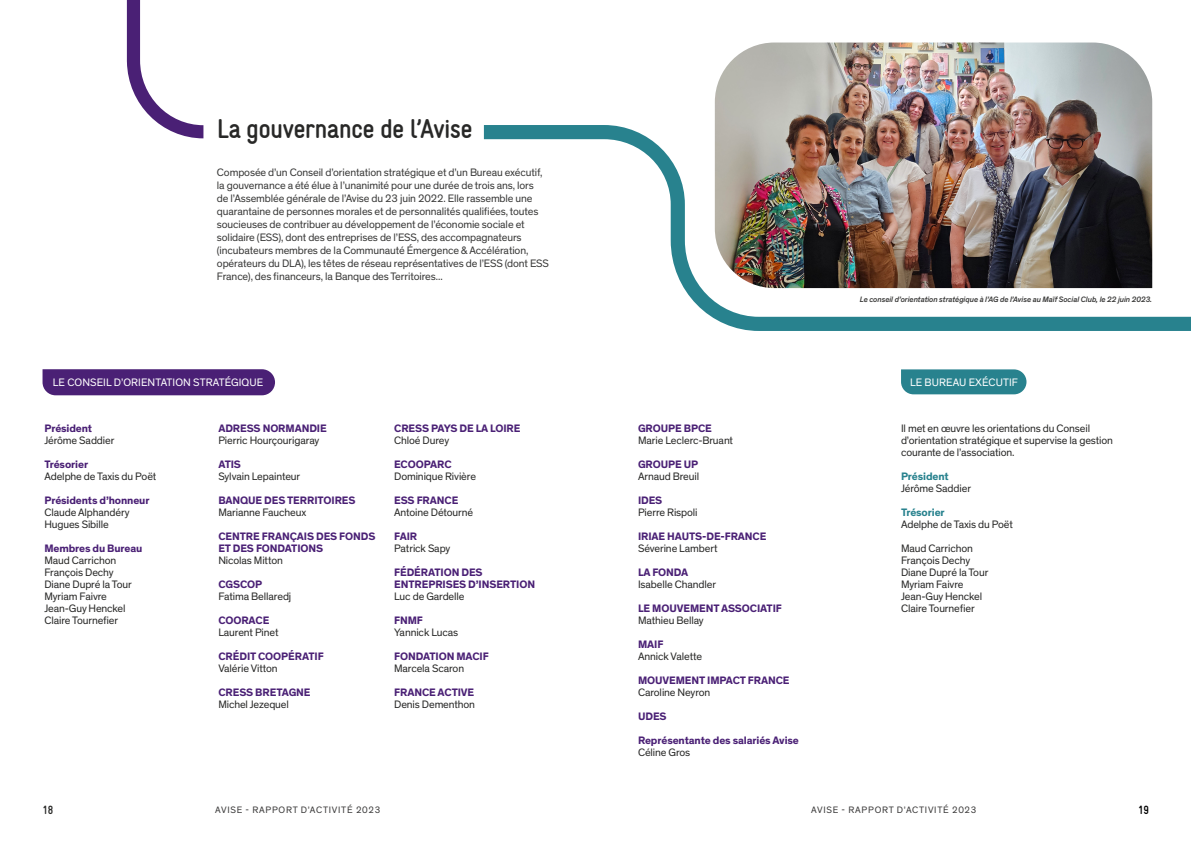
<style>
.page{position:relative;width:1191px;height:842px;background:#fff}
.page>*{position:absolute;margin:0;border:0;box-sizing:border-box;transform-origin:0 0}
.t1{font:700 condensed 27px "Gravur LLTT";letter-spacing:-.03em;color:#282827}
.t2{font:700 12px "Gravur Condensed";color:#282827}
.t3{font:700 12px "Gravur Condensed";color:#000}
.t4{font:11px/12px "Theinhardt";letter-spacing:-.01em;color:#282827}
.t5{font:11px/13px "Theinhardt";letter-spacing:-.01em;color:#393938}
.t6{font:700 11px/12px "Theinhardt";letter-spacing:-.01em;color:#4a2075}
.t7{font:11px "Theinhardt";letter-spacing:.01em;color:#fff}
.t8{font:700 11px "Theinhardt";letter-spacing:-.01em;color:#28828e}
.t9{font:9.5px "Theinhardt";letter-spacing:.08em;color:#3c3b3b}
.t10{font:italic 500 8px "Theinhardt";letter-spacing:-.01em;color:#393938}
</style>
<div class="page">
<svg style="left:127px;top:0;width:76px;height:138px"></svg>
<svg style="left:484px;top:125px;width:707px;height:206px"></svg>
<div style="left:43px;top:369px;width:232px;height:26px;background:#4a2075"></div>
<svg style="left:901px;top:369px;width:125px;height:25px;background:#318792"></svg>
<img style="left:715px;top:43px;width:437px;height:245px">
<h1 class="t1" style="left:217px;top:111px;width:257px">La gouvernance de l’Avise</h1>
<p class="t5" style="left:217px;top:166px;width:334px">Composée d’un Conseil d’orientation stratégique et d’un Bureau exécutif, la gouvernance a été élue à l’unanimité pour une durée de trois ans, lors<br>de l’Assemblée générale de l’Avise du 23 juin 2022. Elle rassemble une quarantaine de personnes morales et de personnalités qualifiées, toutes soucieuses de contribuer au développement de l’économie sociale et solidaire (ESS), dont des entreprises de l’ESS, des accompagnateurs (incubateurs membres de la Communauté Émergence &amp; Accélération, opérateurs du DLA), les têtes de réseau représentatives de l’ESS (dont ESS France), des financeurs, la Banque des Territoires...</p>
<p class="t10" style="left:859px;top:294px;width:294px">Le conseil d’orientation stratégique à l’AG de l’Avise au Maïf Social Club, le 22 juin 2023.</p>
<p class="t7" style="left:53px;top:376px;width:212px">LE CONSEIL D’ORIENTATION STRATÉGIQUE</p>
<p class="t7" style="left:910px;top:376px;width:109px">LE BUREAU EXÉCUTIF</p>
<p class="t4" style="left:901px;top:422px;width:213px">Il met en œuvre les orientations du Conseil d’orientation stratégique et supervise la gestion courante de l’association.</p>
<p class="t8" style="left:901px;top:469px;width:49px">Président</p>
<p class="t4" style="left:901px;top:482px;width:72px">Jérôme Saddier</p>
<p class="t8" style="left:901px;top:505px;width:45px">Trésorier</p>
<p class="t4" style="left:901px;top:512px;width:113px;line-height:24px">Adelphe de Taxis du Poët<br>Maud Carrichon</p>
<p class="t4" style="left:901px;top:554px;width:89px">François Dechy<br>Diane Dupré la Tour<br>Myriam Faivre<br>Jean-Guy Henckel<br>Claire Tournefier</p>
<p class="t6" style="left:218px;top:422px;width:110px">ADRESS NORMANDIE</p>
<p class="t4" style="left:218px;top:434px;width:103px">Pierric Hourçourigaray</p>
<p class="t6" style="left:218px;top:458px;width:24px">ATIS</p>
<p class="t4" style="left:218px;top:470px;width:83px">Sylvain Lepainteur</p>
<p class="t6" style="left:218px;top:494px;width:139px">BANQUE DES TERRITOIRES</p>
<p class="t4" style="left:218px;top:506px;width:89px">Marianne Faucheux</p>
<p class="t6" style="left:218px;top:530px;width:159px">CENTRE FRANÇAIS DES FONDS<br>ET DES FONDATIONS</p>
<p class="t4" style="left:218px;top:554px;width:66px">Nicolas Mitton</p>
<p class="t6" style="left:218px;top:578px;width:45px">CGSCOP</p>
<p class="t4" style="left:218px;top:590px;width:74px">Fatima Bellaredj</p>
<p class="t6" style="left:218px;top:614px;width:53px">COORACE</p>
<p class="t4" style="left:218px;top:626px;width:62px">Laurent Pinet</p>
<p class="t6" style="left:218px;top:650px;width:107px">CRÉDIT COOPÉRATIF</p>
<p class="t4" style="left:218px;top:663px;width:61px">Valérie Vitton</p>
<p class="t6" style="left:218px;top:686px;width:94px">CRESS BRETAGNE</p>
<p class="t4" style="left:218px;top:699px;width:72px">Michel Jezequel</p>
<p class="t6" style="left:394px;top:422px;width:128px">CRESS PAYS DE LA LOIRE</p>
<p class="t4" style="left:394px;top:435px;width:57px">Chloé Durey</p>
<p class="t6" style="left:394px;top:458px;width:59px">ECOOPARC</p>
<p class="t4" style="left:394px;top:471px;width:83px">Dominique Rivière</p>
<p class="t6" style="left:394px;top:494px;width:66px">ESS FRANCE</p>
<p class="t4" style="left:394px;top:507px;width:81px">Antoine Détourné</p>
<p class="t6" style="left:394px;top:530px;width:25px">FAIR</p>
<p class="t4" style="left:394px;top:543px;width:58px">Patrick Sapy</p>
<p class="t6" style="left:394px;top:566px;width:142px">FÉDÉRATION DES<br>ENTREPRISES D’INSERTION</p>
<p class="t4" style="left:394px;top:591px;width:72px">Luc de Gardelle</p>
<p class="t6" style="left:394px;top:614px;width:30px">FNMF</p>
<p class="t4" style="left:394px;top:627px;width:66px">Yannick Lucas</p>
<p class="t6" style="left:394px;top:651px;width:96px">FONDATION MACIF</p>
<p class="t4" style="left:394px;top:663px;width:71px">Marcela Scaron</p>
<p class="t6" style="left:394px;top:687px;width:82px">FRANCE ACTIVE</p>
<p class="t4" style="left:394px;top:699px;width:82px">Denis Dementhon</p>
<p class="t6" style="left:638px;top:422px;width:75px">GROUPE BPCE</p>
<p class="t4" style="left:638px;top:435px;width:97px">Marie Leclerc-Bruant</p>
<p class="t6" style="left:638px;top:458px;width:62px">GROUPE UP</p>
<p class="t4" style="left:638px;top:471px;width:63px">Arnaud Breuil</p>
<p class="t6" style="left:638px;top:494px;width:26px">IDES</p>
<p class="t4" style="left:638px;top:507px;width:61px">Pierre Rispoli</p>
<p class="t6" style="left:638px;top:530px;width:130px">IRIAE HAUTS-DE-FRANCE</p>
<p class="t4" style="left:638px;top:543px;width:81px">Séverine Lambert</p>
<p class="t6" style="left:638px;top:567px;width:52px">LA FONDA</p>
<p class="t4" style="left:638px;top:579px;width:80px">Isabelle Chandler</p>
<p class="t6" style="left:638px;top:603px;width:145px">LE MOUVEMENT ASSOCIATIF</p>
<p class="t4" style="left:638px;top:615px;width:67px">Mathieu Bellay</p>
<p class="t6" style="left:638px;top:639px;width:27px">MAIF</p>
<p class="t4" style="left:638px;top:651px;width:65px">Annick Valette</p>
<p class="t6" style="left:638px;top:675px;width:153px">MOUVEMENT IMPACT FRANCE</p>
<p class="t4" style="left:638px;top:687px;width:74px">Caroline Neyron</p>
<p class="t6" style="left:638px;top:705px;width:162px;line-height:24px">UDES<br>Représentante des salariés Avise</p>
<p class="t4" style="left:638px;top:747px;width:54px">Céline Gros</p>
<p class="t6" style="left:44px;top:422px;width:49px">Président</p>
<p class="t4" style="left:44px;top:435px;width:72px">Jérôme Saddier</p>
<p class="t6" style="left:44px;top:458px;width:45px">Trésorier</p>
<p class="t4" style="left:44px;top:471px;width:113px">Adelphe de Taxis du Poët</p>
<p class="t6" style="left:44px;top:494px;width:107px">Présidents d’honneur</p>
<p class="t4" style="left:44px;top:507px;width:87px">Claude Alphandéry<br>Hugues Sibille</p>
<p class="t6" style="left:44px;top:542px;width:99px">Membres du Bureau</p>
<p class="t4" style="left:44px;top:555px;width:89px">Maud Carrichon<br>François Dechy<br>Diane Dupré la Tour<br>Myriam Faivre<br>Jean-Guy Henckel<br>Claire Tournefier</p>
<p class="t2" style="left:43px;top:803px;width:12px">18</p>
<p class="t9" style="left:215px;top:804px;width:167px">AVISE - RAPPORT D’ACTIVITÉ 2023</p>
<p class="t9" style="left:811px;top:804px;width:167px">AVISE - RAPPORT D’ACTIVITÉ 2023</p>
<p class="t3" style="left:1138px;top:803px;width:12px">19</p>
</div>
